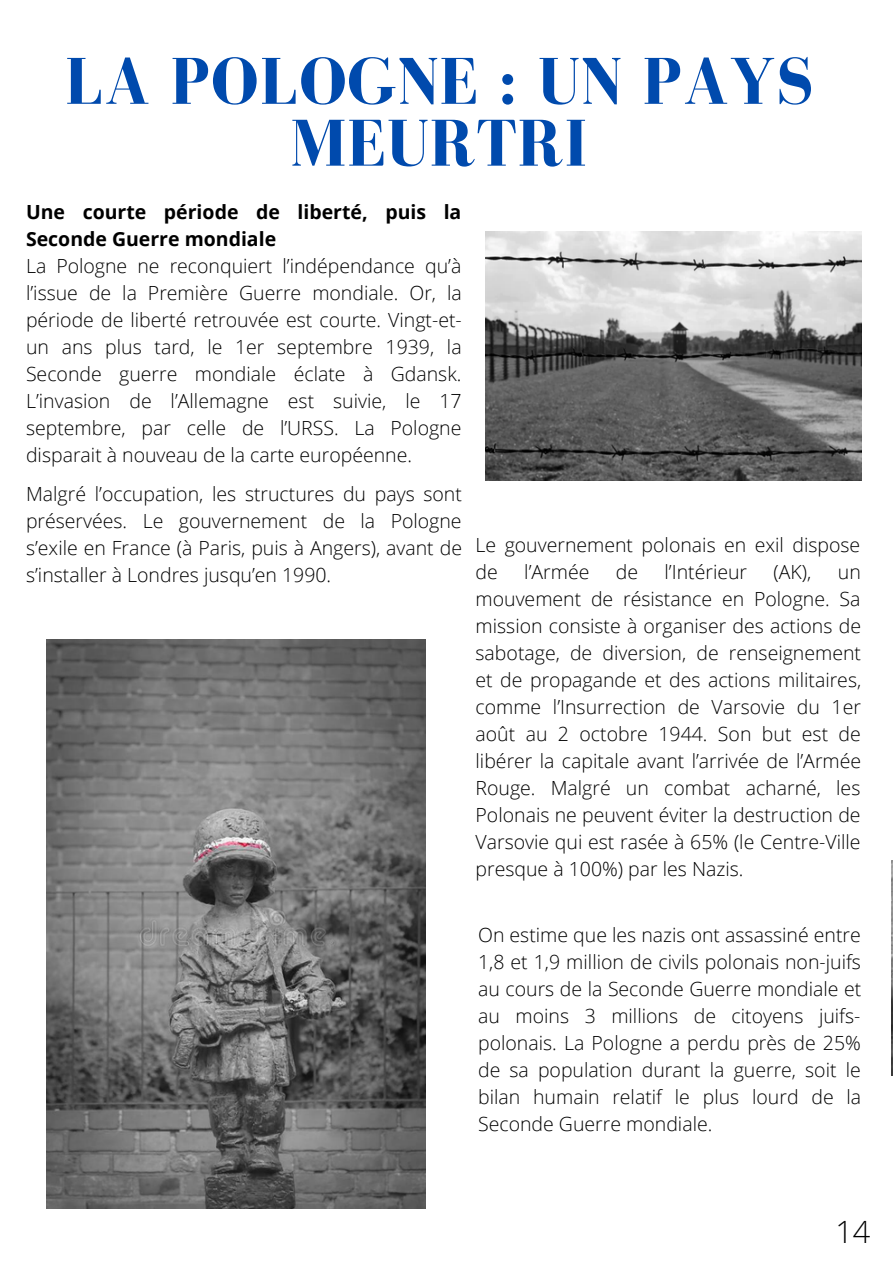
<style>
.page{position:relative;width:893px;height:1264px;background:#fff}
.page>*{position:absolute;margin:0;border:0;box-sizing:border-box;transform-origin:0 0}
.t1{font:700 67.95px/61.8px "Bodoni FLF";letter-spacing:.01em;color:#004aad;text-align:center}
.t2{font:300 30.75px "Open Sans";color:#000}
.t3{font:300 19.5px/27px "Open Sans";color:#000;text-align:justify}
.t4{font:700 19.5px/27px "Open Sans";color:#000}
</style>
<div class="page">
<img style="left:891px;top:860px;width:1px;height:215px">
<img style="left:485px;top:232px;width:376px;height:248px">
<img style="left:47px;top:639px;width:379px;height:569px">
<h1 class="t1" style="left:64px;top:50px;width:750px">LA POLOGNE : UN PAYS<br>MEURTRI</h1>
<p class="t4" style="left:26px;top:198px;width:437px">Une courte période de liberté, puis la<br>Seconde Guerre mondiale</p>
<p class="t3" style="left:26px;top:252px;width:437px">La Pologne ne reconquiert l’indépendance qu’à l’issue de la Première Guerre mondiale. Or, la période de liberté retrouvée est courte. Vingt-et&shy;un ans plus tard, le 1er septembre 1939, la Seconde guerre mondiale éclate à Gdansk.<br>L’invasion de l’Allemagne est suivie, le 17 septembre, par celle de l’URSS. La Pologne disparait à nouveau de la carte européenne.</p>
<p class="t3" style="left:26px;top:479px;width:437px">Malgré l’occupation, les structures du pays sont préservées. Le gouvernement de la Pologne s’exile en France (à Paris, puis à Angers), avant de s’installer à Londres jusqu’en 1990.</p>
<p class="t3" style="left:475px;top:531px;width:386px">Le gouvernement polonais en exil dispose de</p>
<p class="t3" style="left:524px;top:558px;width:67px">l’Armée</p>
<p class="t3" style="left:615px;top:558px;width:24px">de</p>
<p class="t3" style="left:664px;top:558px;width:84px">l’Intérieur</p>
<p class="t3" style="left:773px;top:558px;width:39px">(AK),</p>
<p class="t3" style="left:475px;top:558px;width:387px;text-indent:362px">un mouvement de résistance en Pologne. Sa mission consiste à organiser des actions de sabotage, de diversion, de renseignement et de propagande et des actions militaires, comme l’Insurrection de Varsovie du 1er août au 2 octobre 1944. Son but est de libérer la capitale avant l’arrivée de l’Armée Rouge. Malgré un combat acharné, les Polonais ne peuvent éviter la destruction de Varsovie qui est rasée à 65% (le Centre-Ville presque à 100%) par les Nazis.</p>
<p class="t3" style="left:478px;top:920px;width:384px">On estime que les nazis ont assassiné entre 1,8 et 1,9 million de civils polonais non-juifs au cours de la Seconde Guerre mondiale et au moins 3 millions de citoyens juifs&shy;polonais. La Pologne a perdu près de 25% de sa population durant la guerre, soit le bilan humain relatif le plus lourd de la Seconde Guerre mondiale.</p>
<h2 class="t2" style="left:835px;top:1209px;width:37px">14</h2>
</div>
